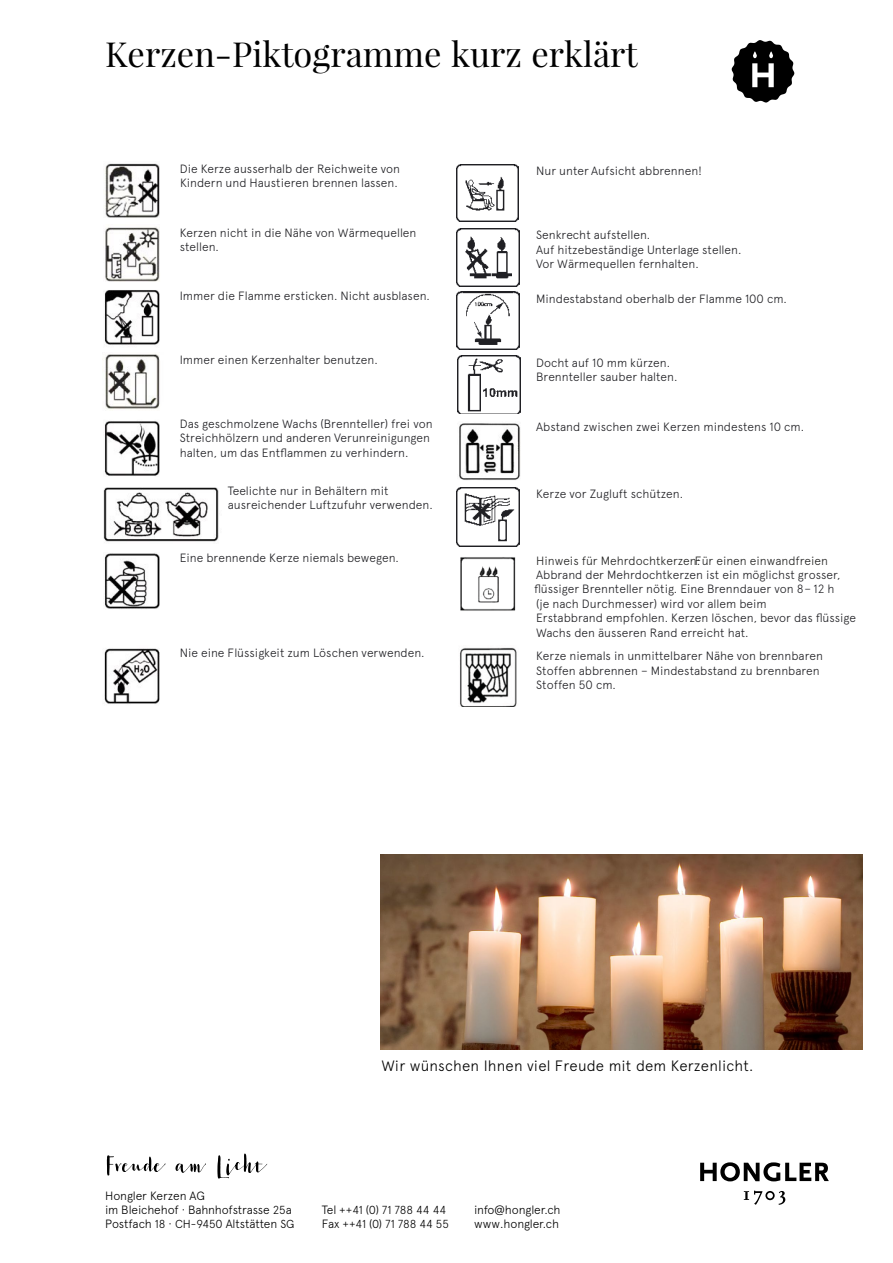
<style>
.page{position:relative;width:893px;height:1263px;background:#fff}
.page>*{position:absolute;margin:0;border:0;box-sizing:border-box;transform-origin:0 0}
.t1{font:34.5px "Playfair Display";color:#000}
.t2{font:300 15px "Apercu";letter-spacing:.01em;color:#000}
.t3{font:300 12px/14.4px "Apercu";color:#202024}
.t4{font:300 12px/14.4px "Apercu";letter-spacing:-.01em;color:#000}
.t5{font:300 12px "Apercu";color:#212120}
.t6{font:300 11.7px/14.4px "Apercu";letter-spacing:-.005em;color:#000}
.s1{font-size:11.7px}
.s2{font-size:12px}
</style>
<div class="page">
<img style="left:105px;top:163px;width:55px;height:55px">
<img style="left:105px;top:227px;width:55px;height:55px">
<img style="left:104px;top:290px;width:56px;height:55px">
<img style="left:105px;top:354px;width:55px;height:55px">
<img style="left:104px;top:421px;width:56px;height:55px">
<img style="left:103px;top:487px;width:116px;height:55px">
<img style="left:104px;top:553px;width:56px;height:56px">
<img style="left:104px;top:648px;width:56px;height:56px">
<img style="left:460px;top:557px;width:56px;height:54px">
<img style="left:456px;top:164px;width:62px;height:58px">
<img style="left:456px;top:228px;width:63px;height:59px">
<img style="left:456px;top:291px;width:63px;height:59px">
<img style="left:457px;top:355px;width:63px;height:58px">
<img style="left:459px;top:423px;width:61px;height:57px">
<img style="left:456px;top:488px;width:63px;height:58px">
<img style="left:460px;top:647px;width:57px;height:60px">
<svg style="left:107px;top:1153px;width:160px;height:26px"></svg>
<svg style="left:700px;top:1162px;width:129px;height:19px"></svg>
<svg style="left:744px;top:1191px;width:41px;height:14px"></svg>
<img style="left:380px;top:855px;width:482px;height:195px">
<svg style="left:732px;top:40px;width:62px;height:63px"></svg>
<h1 class="t1" style="left:105px;top:32px;width:534px">Kerzen-Piktogramme kurz erklärt</h1>
<p class="t3" style="left:180px;top:161px;width:222px">Die Kerze ausserhalb der Reichweite von<br>Kindern und Haustieren brennen lassen.</p>
<p class="t3" style="left:536px;top:164px;width:168px">Nur unter Aufsicht abbrennen!</p>
<p class="t3" style="left:180px;top:225px;width:238px">Kerzen nicht in die Nähe von Wärmequellen stellen.</p>
<p class="t3" style="left:180px;top:289px;width:252px">Immer die Flamme ersticken. Nicht ausblasen.</p>
<p class="t3" style="left:536px;top:228px;width:207px">Senkrecht aufstellen.<br>Auf hitzebeständige Unterlage stellen.<br>Vor Wärmequellen fernhalten.</p>
<p class="t3" style="left:536px;top:291px;width:252px">Mindestabstand oberhalb der Flamme 100 cm.</p>
<p class="t3" style="left:180px;top:352px;width:200px">Immer einen Kerzenhalter benutzen.</p>
<p class="t3" style="left:536px;top:355px;width:143px">Docht auf 10 mm kürzen.<br>Brennteller sauber halten.</p>
<p class="t3" style="left:180px;top:416px;width:254px">Das geschmolzene Wachs (Brennteller) frei von<br>Streichhölzern und anderen Verunreinigungen halten, um das Entflammen zu verhindern.</p>
<p class="t3" style="left:228px;top:483px;width:207px">Teelichte nur in Behältern mit ausreichender Luftzufuhr verwenden.</p>
<p class="t3" style="left:536px;top:419px;width:269px">Abstand zwischen zwei Kerzen mindestens 10 cm.</p>
<p class="t3" style="left:536px;top:486px;width:149px">Kerze vor Zugluft schützen.</p>
<p class="t3" style="left:180px;top:550px;width:221px">Eine brennende Kerze niemals bewegen.</p>
<p class="t3" style="left:180px;top:646px;width:246px">Nie eine Flüssigkeit zum Löschen verwenden.</p>
<p class="t5" style="left:536px;top:553px;width:293px">Hinweis für Mehrdochtkerzen:Für einen einwandfreien</p>
<p class="t3" style="left:534px;top:567px;width:323px">Abbrand der Mehrdochtkerzen ist ein möglichst grosser, flüssiger Brennteller nötig. Eine Brenndauer von 8– 12 h<br>(je nach Durchmesser) wird vor allem beim<br>Erstabbrand empfohlen. Kerzen löschen, bevor das flüssige Wachs den äusseren Rand erreicht hat.</p>
<p class="t3" style="left:536px;top:649px;width:288px">Kerze niemals in unmittelbarer Nähe von brennbaren<br>Stoffen abbrennen – Mindestabstand zu brennbaren<br>Stoffen 50 cm.</p>
<p class="t2" style="left:381px;top:1057px;width:373px">Wir wünschen Ihnen viel Freude mit dem Kerzenlicht.</p>
<p class="t4" style="left:105px;top:1188px;width:191px">Hongler Kerzen AG<br>im Bleichehof · Bahnhofstrasse <span class="s1">25</span>a<br>Postfach <span class="s1">18</span> · <span class="s1">CH-9450</span> Altstätten <span class="s1">SG</span></p>
<p class="t6" style="left:322px;top:1202px;width:129px"><span class="s2">Tel ++</span>41 (0) 71 788 44 44<br><span class="s2">Fax ++</span>41 (0) 71 788 44 55</p>
<p class="t4" style="left:474px;top:1202px;width:88px">info@hongler.ch www.hongler.ch</p>
<p class="t3" style="left:181px;top:1218px;width:288px">Kerze niemals in unmittelbarer Nähe von brennbaren</p>
</div>
